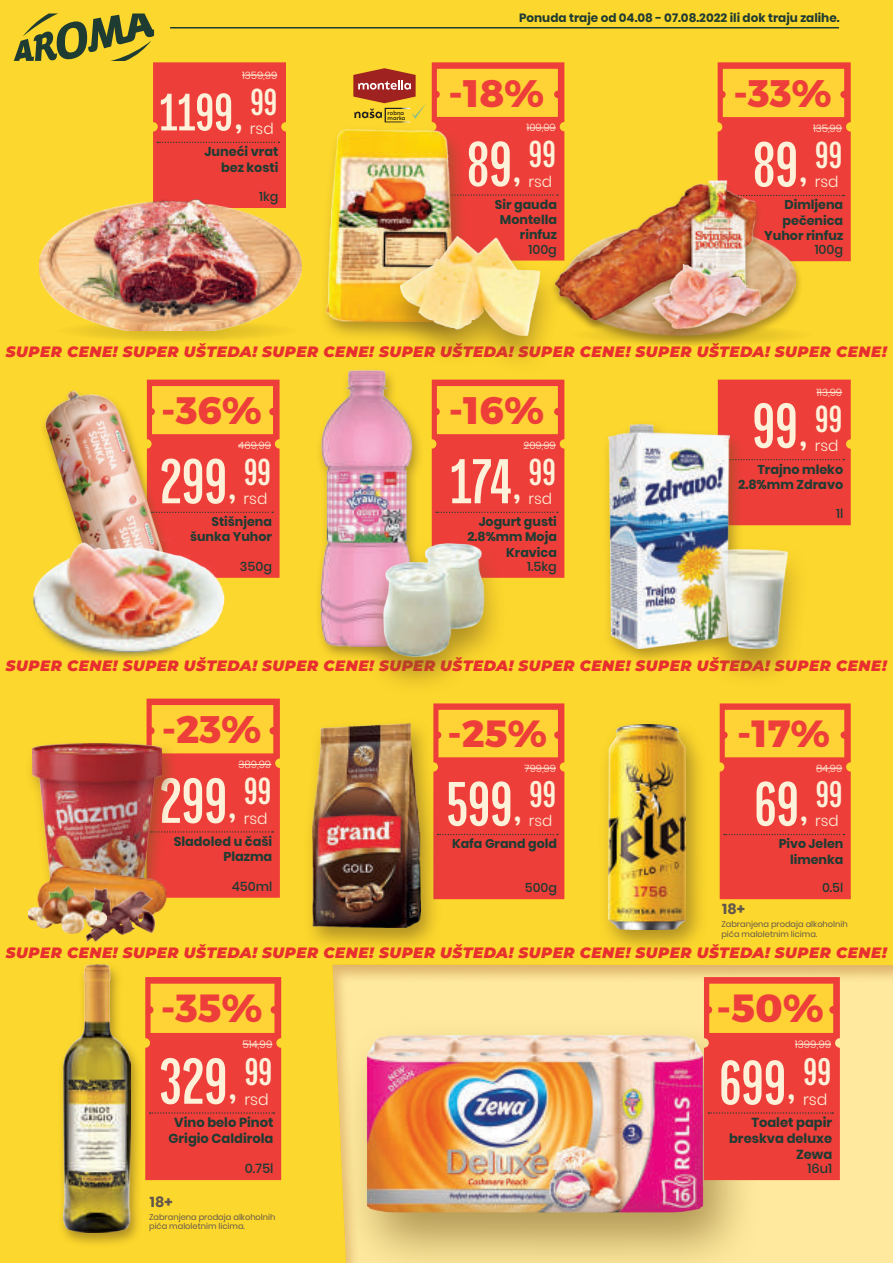
<style>
.page{position:relative;width:893px;height:1263px;background:#fcd72d}
.page>*{position:absolute;margin:0;border:0;box-sizing:border-box;transform-origin:0 0}
.t1{font:700 70.65px "Titular";color:#fef1d9}
.t2{font:700 69.3px "Titular";color:#fef1d9}
.t3{font:700 69.15px "Titular";color:#fef1d9}
.t4{font:700 68.85px "Titular";color:#fef1d9}
.t5{font:700 68.1px "Titular";color:#fef1d9}
.t6{font:700 57.3px "Titular";color:#fef1d9}
.t7{font:700 41.85px "Titular";color:#fef1d9}
.t8{font:700 41.1px "Titular";color:#fef1d9}
.t9{font:700 40.95px "Titular";color:#fef1d9}
.t10{font:700 40.8px "Titular";color:#fef1d9}
.t11{font:700 40.35px "Titular";color:#fef1d9}
.t12{font:800 39.15px "Montserrat";color:#ee3e3a}
.t13{font:800 38.4px "Montserrat";color:#ee3e3a}
.t14{font:800 38.25px "Montserrat";color:#ee3e3a}
.t15{font:800 37.8px "Montserrat";color:#ee3e3a}
.t16{font:300 15.75px "Poppins";color:#fef1d9}
.t17{font:300 15.45px "Poppins";color:#fef1d9}
.t18{font:300 15.3px "Poppins";color:#fef1d9}
.t19{font:300 15.15px "Poppins";color:#fef1d9}
.t20{font:italic 900 15px "Montserrat";letter-spacing:.04em;color:#e82f2f}
.t21{font:700 14.4px "Poppins";color:#63584b}
.t22{font:700 13.05px/15.8px "Poppins";color:#1f3c32;text-align:right}
.t23{font:500 13.05px "Poppins";color:#1f3c32}
.t24{font:700 12.75px/15.3px "Poppins";color:#1f3c32;text-align:right}
.t25{font:500 12.75px "Poppins";color:#1f3c32}
.t26{font:700 12.6px/15.1px "Poppins";color:#1f3c32;text-align:right}
.t27{font:500 12.6px "Poppins";color:#1f3c32}
.t28{font:700 12px "Poppins";color:#1f3c32}
.t29{font:300 10.5px "Poppins";color:#fef1d9}
.t30{font:300 10.2px "Poppins";color:#fef1d9}
.t31{font:300 10.05px "Poppins";color:#fef1d9}
.t32{font:8.25px/9.9px "Poppins";color:#63584b}
.t33{font:6px/5.1px "Grava Rm";color:#040503}
.s1{font-size:48.6px}
.s2{font-size:48.45px}
.s3{font-size:48.75px}
.s4{font-size:47.85px}
.s5{font-size:49.65px}
</style>
<div class="page">
<hr style="left:170px;top:27px;width:669px;height:1px;background:#1f3c32">
<svg style="left:332px;top:964px;width:561px;height:299px;fill:#fee99e"></svg>
<svg style="left:178px;top:380px;width:102px;height:198px"></svg>
<svg style="left:432px;top:380px;width:132px;height:198px"></svg>
<img style="left:44px;top:380px;width:134px;height:152px">
<img style="left:33px;top:532px;width:217px;height:126px">
<div style="left:340px;top:1019px;width:421px;height:244px;background:#795c1e;opacity:.57"></div>
<img style="left:367px;top:1035px;width:336px;height:178px">
<div style="left:57px;top:961px;width:87px;height:287px;background:#795c1e;opacity:.57"></div>
<img style="left:63px;top:965px;width:68px;height:267px">
<svg style="left:704px;top:977px;width:136px;height:203px"></svg>
<svg style="left:145px;top:977px;width:136px;height:203px"></svg>
<svg style="left:432px;top:62px;width:132px;height:170px"></svg>
<svg style="left:14px;top:14px;width:272px;height:171px"></svg>
<div style="left:718px;top:380px;width:133px;height:145px;background:#ee3e3a"></div>
<div style="left:319px;top:125px;width:152px;height:217px;background:#795c1e;opacity:.57"></div>
<img style="left:327px;top:130px;width:126px;height:191px">
<svg style="left:353px;top:68px;width:73px;height:51px"></svg>
<img style="left:385px;top:108px;width:25px;height:14px">
<svg style="left:45px;top:316px;width:265px;height:29px"></svg>
<svg style="left:718px;top:62px;width:133px;height:199px"></svg>
<div style="left:314px;top:367px;width:111px;height:295px;background:#795c1e;opacity:.57"></div>
<img style="left:319px;top:370px;width:95px;height:276px">
<div style="left:601px;top:420px;width:144px;height:247px;background:#795c1e;opacity:.57"></div>
<img style="left:608px;top:425px;width:121px;height:223px">
<svg style="left:147px;top:699px;width:133px;height:199px"></svg>
<svg style="left:433px;top:703px;width:131px;height:196px"></svg>
<svg style="left:720px;top:703px;width:131px;height:196px"></svg>
<img style="left:39px;top:185px;width:262px;height:146px">
<div style="left:378px;top:232px;width:185px;height:143px;background:#795c1e;opacity:.57"></div>
<img style="left:400px;top:237px;width:140px;height:98px">
<div style="left:360px;top:537px;width:147px;height:159px;background:#795c1e;opacity:.57"></div>
<img style="left:381px;top:536px;width:104px;height:125px">
<div style="left:700px;top:543px;width:110px;height:146px;background:#795c1e;opacity:.57"></div>
<img style="left:723px;top:550px;width:65px;height:98px">
<div style="left:558px;top:223px;width:245px;height:125px;background:#795c1e;opacity:.57"></div>
<img style="left:563px;top:221px;width:235px;height:118px">
<div style="left:548px;top:179px;width:215px;height:152px;background:#795c1e;opacity:.57"></div>
<img style="left:555px;top:181px;width:201px;height:138px">
<div style="left:646px;top:263px;width:122px;height:77px;background:#795c1e;opacity:.57"></div>
<img style="left:652px;top:265px;width:110px;height:64px">
<div style="left:302px;top:718px;width:140px;height:235px;background:#795c1e;opacity:.57"></div>
<img style="left:312px;top:724px;width:108px;height:203px">
<div style="left:598px;top:718px;width:110px;height:237px;background:#795c1e;opacity:.57"></div>
<img style="left:608px;top:725px;width:78px;height:204px">
<div style="left:25px;top:739px;width:154px;height:188px;background:#795c1e;opacity:.57"></div>
<img style="left:33px;top:743px;width:129px;height:142px">
<img style="left:37px;top:867px;width:129px;height:52px">
<img style="left:83px;top:881px;width:74px;height:61px">
<img style="left:28px;top:885px;width:78px;height:48px">
<p class="t30" style="left:242px;top:69px;width:37px">1359,99</p>
<h3 class="t9" style="left:235px;top:81px;width:44px"><span class="s1">,</span>99</h3>
<p class="t24" style="left:205px;top:144px;width:75px">Juneći vrat bez kosti</p>
<p class="t25" style="left:259px;top:189px;width:21px">1kg</p>
<h3 class="t6" style="left:160px;top:84px;width:75px">1199</h3>
<p class="t18" style="left:250px;top:120px;width:25px">rsd</p>
<p class="t33" style="left:388px;top:110px;width:19px">robna marka</p>
<p class="t28" style="left:519px;top:11px;width:322px">Ponuda traje od 04.08 - 07.08.2022 ili dok traju zalihe.</p>
<h3 class="t14" style="left:449px;top:69px;width:97px">-18%</h3>
<p class="t30" style="left:527px;top:122px;width:31px">109,99</p>
<h3 class="t4" style="left:467px;top:130px;width:47px">89</h3>
<h3 class="t10" style="left:514px;top:134px;width:44px"><span class="s2">,</span>99</h3>
<p class="t26" style="left:495px;top:197px;width:64px">Sir gauda<br>Montella rinfuz</p>
<p class="t25" style="left:528px;top:242px;width:30px">100g</p>
<p class="t18" style="left:528px;top:173px;width:25px">rsd</p>
<h3 class="t13" style="left:733px;top:69px;width:100px">-33%</h3>
<p class="t30" style="left:813px;top:122px;width:31px">135,99</p>
<h3 class="t3" style="left:753px;top:130px;width:47px">89</h3>
<h3 class="t9" style="left:800px;top:134px;width:44px"><span class="s1">,</span>99</h3>
<p class="t26" style="left:764px;top:198px;width:80px">Dimljena pečenica<br>Yuhor rinfuz</p>
<p class="t25" style="left:815px;top:242px;width:30px">100g</p>
<p class="t18" style="left:815px;top:173px;width:25px">rsd</p>
<p class="t20" style="left:6px;top:341px;width:882px">SUPER CENE! SUPER UŠTEDA! SUPER CENE! SUPER UŠTEDA! SUPER CENE! SUPER UŠTEDA! SUPER CENE!</p>
<h3 class="t14" style="left:161px;top:386px;width:102px">-36%</h3>
<p class="t30" style="left:238px;top:439px;width:34px">469,99</p>
<h3 class="t4" style="left:160px;top:447px;width:69px">299</h3>
<p class="t30" style="left:816px;top:386px;width:27px">113,99</p>
<h3 class="t14" style="left:449px;top:386px;width:97px">-16%</h3>
<p class="t30" style="left:523px;top:439px;width:34px">209,99</p>
<h3 class="t4" style="left:450px;top:447px;width:63px">174</h3>
<h3 class="t4" style="left:752px;top:391px;width:47px">99</h3>
<h3 class="t9" style="left:800px;top:398px;width:44px"><span class="s1">,</span>99</h3>
<p class="t24" style="left:738px;top:462px;width:107px">Trajno mleko<br>2.8%mm Zdravo</p>
<p class="t25" style="left:836px;top:506px;width:9px">1l</p>
<p class="t18" style="left:815px;top:437px;width:25px">rsd</p>
<h3 class="t10" style="left:229px;top:451px;width:44px"><span class="s2">,</span>99</h3>
<p class="t26" style="left:190px;top:514px;width:83px">Stišnjena šunka Yuhor</p>
<p class="t25" style="left:240px;top:559px;width:34px">350g</p>
<h3 class="t10" style="left:514px;top:451px;width:44px"><span class="s2">,</span>99</h3>
<p class="t26" style="left:467px;top:514px;width:91px">Jogurt gusti<br>2.8%mm Moja<br>Kravica</p>
<p class="t25" style="left:527px;top:559px;width:31px">1.5kg</p>
<p class="t18" style="left:244px;top:490px;width:25px">rsd</p>
<p class="t18" style="left:528px;top:490px;width:25px">rsd</p>
<p class="t20" style="left:6px;top:655px;width:882px">SUPER CENE! SUPER UŠTEDA! SUPER CENE! SUPER UŠTEDA! SUPER CENE! SUPER UŠTEDA! SUPER CENE!</p>
<h3 class="t13" style="left:162px;top:705px;width:101px">-23%</h3>
<p class="t30" style="left:238px;top:758px;width:34px">389,99</p>
<h2 class="t2" style="left:160px;top:766px;width:69px">299</h2>
<h3 class="t8" style="left:229px;top:771px;width:44px"><span class="s3">,</span>99</h3>
<p class="t24" style="left:174px;top:834px;width:100px">Sladoled u čaši<br>Plazma</p>
<p class="t25" style="left:232px;top:879px;width:42px">450ml</p>
<p class="t17" style="left:244px;top:809px;width:25px">rsd</p>
<h3 class="t15" style="left:447px;top:710px;width:101px">-25%</h3>
<p class="t31" style="left:525px;top:762px;width:33px">799,99</p>
<h3 class="t5" style="left:446px;top:770px;width:68px">599</h3>
<h3 class="t11" style="left:514px;top:774px;width:43px"><span class="s4">,</span>99</h3>
<p class="t26" style="left:452px;top:836px;width:106px">Kafa Grand gold</p>
<p class="t27" style="left:525px;top:881px;width:34px">500g</p>
<p class="t19" style="left:529px;top:812px;width:25px">rsd</p>
<h3 class="t15" style="left:737px;top:710px;width:94px">-17%</h3>
<p class="t31" style="left:816px;top:762px;width:28px">84,99</p>
<h3 class="t5" style="left:754px;top:770px;width:46px">69</h3>
<h3 class="t11" style="left:800px;top:774px;width:43px"><span class="s4">,</span>99</h3>
<p class="t26" style="left:779px;top:836px;width:66px">Pivo Jelen limenka</p>
<p class="t27" style="left:822px;top:881px;width:23px">0.5l</p>
<p class="t19" style="left:815px;top:812px;width:25px">rsd</p>
<p class="t21" style="left:722px;top:901px;width:24px">18+</p>
<p class="t32" style="left:721px;top:919px;width:128px">Zabranjena prodaja alkoholnih pića maloletnim licima.</p>
<p class="t20" style="left:6px;top:941px;width:882px">SUPER CENE! SUPER UŠTEDA! SUPER CENE! SUPER UŠTEDA! SUPER CENE! SUPER UŠTEDA! SUPER CENE!</p>
<h3 class="t12" style="left:161px;top:984px;width:103px">-35%</h3>
<p class="t29" style="left:242px;top:1038px;width:31px">514,99</p>
<h1 class="t1" style="left:159px;top:1046px;width:70px">329</h1>
<h3 class="t7" style="left:229px;top:1050px;width:45px"><span class="s5">,</span>99</h3>
<p class="t22" style="left:169px;top:1115px;width:106px;text-align:center">Vino belo Pinot<br>Grigio Caldirola</p>
<p class="t23" style="left:245px;top:1161px;width:30px">0.75l</p>
<p class="t16" style="left:244px;top:1090px;width:26px">rsd</p>
<p class="t21" style="left:150px;top:1193px;width:24px">18+</p>
<p class="t32" style="left:149px;top:1212px;width:128px">Zabranjena prodaja alkoholnih pića maloletnim licima.</p>
<h3 class="t12" style="left:717px;top:984px;width:109px">-50%</h3>
<p class="t29" style="left:795px;top:1038px;width:38px">1399,99</p>
<h3 class="t5" style="left:719px;top:1049px;width:69px">699</h3>
<h3 class="t7" style="left:788px;top:1050px;width:45px"><span class="s5">,</span>99</h3>
<p class="t22" style="left:729px;top:1115px;width:105px">Toalet papir breskva deluxe<br>Zewa</p>
<p class="t23" style="left:808px;top:1161px;width:26px">16u1</p>
<p class="t16" style="left:803px;top:1090px;width:26px">rsd</p>
</div>
